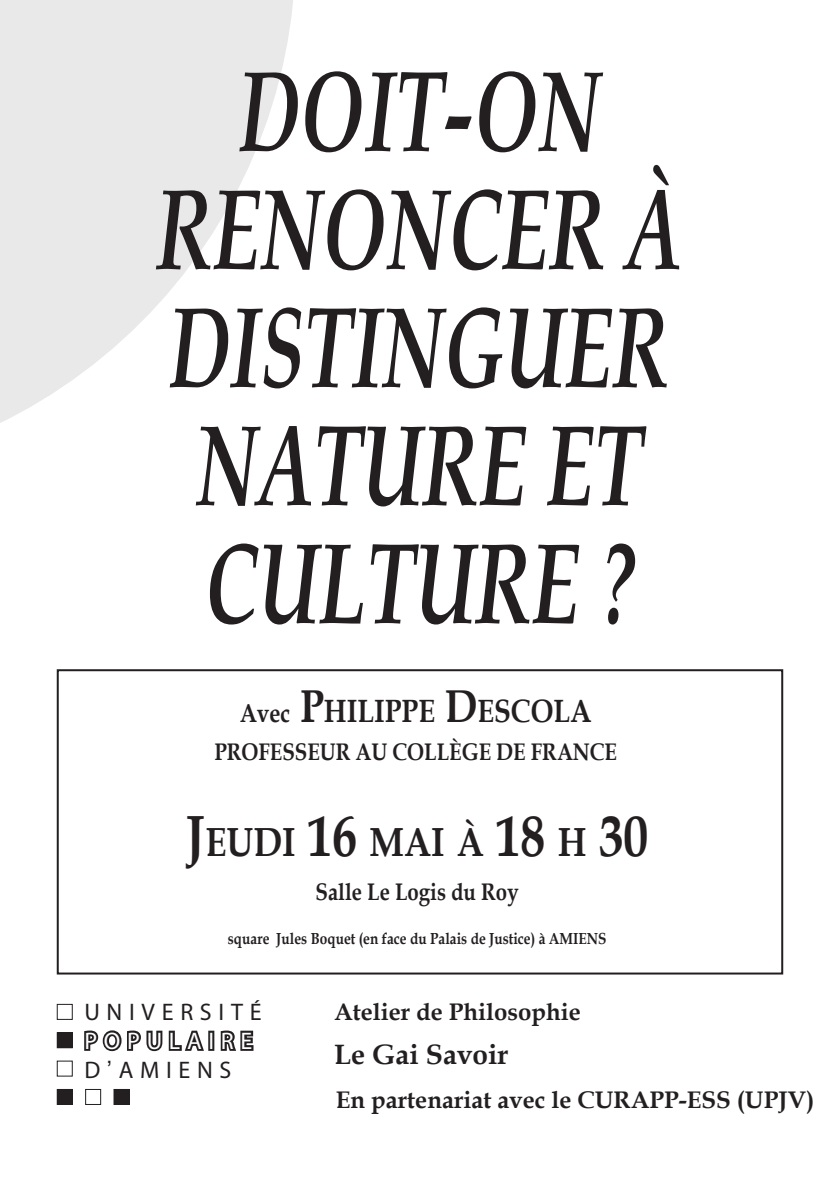
<style>
.page{position:relative;width:840px;height:1191px;background:#fff}
.page>*{position:absolute;margin:0;border:0;box-sizing:border-box;transform-origin:0 0}
.J_Exergues{font:italic 700 115px/118px "Book Antiqua";color:#231f20;text-align:center;scale:.68 1}
.J_Exergues-2{font:700 40.6px "Book Antiqua";color:#231f20;scale:.85 1}
.J_Exergues-3{font:700 32.2px "Book Antiqua";color:#231f20;scale:.85 1}
.TexteCourant{font:700 28px "Book Antiqua";color:#231f20}
.TexteCourant-2{font:700 24px "Book Antiqua";color:#231f20}
.J_Exergues-4{font:700 24px "Book Antiqua";color:#231f20;scale:.85 1}
.t1{font:24px "Myriad Pro";letter-spacing:.28em;color:#231f20}
.t2{font:24px "Myriad Pro";letter-spacing:.28em;color:#fff}
.J_Exergues-5{font:700 16px "Book Antiqua";color:#231f20;scale:.85 1}
.s1{font-size:26px}
.s2{font-size:46px}
.s3{font-size:58px}
.s4{font-family:"Arial"}
</style>
<div class="page">
<svg style="left:0;top:0;width:293px;height:423px;fill:#e9e9e9"></svg>
<div style="left:57px;top:669px;width:725px;height:305px;border:2px solid #231f20"></div>
<div style="left:57px;top:1060px;width:16px;height:16px;border:1px solid #231f20"></div>
<div style="left:57px;top:1032px;width:15px;height:15px;background:#231f20"></div>
<div style="left:57px;top:1032px;width:16px;height:16px;border:1px solid #231f20"></div>
<div style="left:57px;top:1004px;width:16px;height:16px;border:1px solid #231f20"></div>
<div style="left:57px;top:1089px;width:15px;height:15px;background:#231f20"></div>
<div style="left:57px;top:1089px;width:16px;height:16px;border:1px solid #231f20"></div>
<div style="left:85px;top:1089px;width:16px;height:16px;border:1px solid #231f20"></div>
<svg style="left:84px;top:1030px;width:120px;height:22px"></svg>
<div style="left:208px;top:1030px;width:6px;height:20px;border:4px solid #231f20"></div>
<svg style="left:220px;top:1030px;width:34px;height:21px"></svg>
<div style="left:114px;top:1089px;width:15px;height:15px;background:#231f20"></div>
<div style="left:113px;top:1089px;width:16px;height:16px;border:1px solid #231f20"></div>
<p class="J_Exergues" style="left:157px;top:52px;width:773px">DOIT-ON<br>RENONCER À<br>DISTINGUER<br>NATURE ET<br>CULTURE ?</p>
<p class="J_Exergues-3" style="left:240px;top:688px;width:415px"><span class="s1">Avec</span> <span class="s2">P</span>HILIPPE <span class="s2">D</span>ESCOLA</p>
<p class="J_Exergues-4" style="left:214px;top:735px;width:475px">Professeur au Collège de France</p>
<p class="J_Exergues-2" style="left:186px;top:814px;width:544px"><span class="s3">J</span>EUDI <span class="s3">16</span> MAI À <span class="s3">18</span> H <span class="s3">30</span></p>
<p class="J_Exergues-4" style="left:315px;top:875px;width:240px">Salle Le Logis du Roy</p>
<p class="J_Exergues-5" style="left:228px;top:927px;width:424px">square Jules Boquet (en face du Palais de Justice) à AMIENS</p>
<p class="t1" style="left:84px;top:997px;width:178px">UNIVERSITÉ</p>
<p class="t2" style="left:84px;top:1026px;width:169px">POPU LAIRE</p>
<p class="t1" style="left:84px;top:1054px;width:148px">D<span class="s4">’</span>AMIENS</p>
<p class="TexteCourant-2" style="left:334px;top:995px;width:248px">Atelier de Philosophie</p>
<p class="TexteCourant" style="left:334px;top:1035px;width:176px">Le Gai Savoir</p>
<p class="TexteCourant-2" style="left:336px;top:1083px;width:366px">En partenariat avec le CURAPP-ESS</p>
<p class="TexteCourant-2" style="left:736px;top:1083px;width:79px">(UPJV)</p>
</div>
